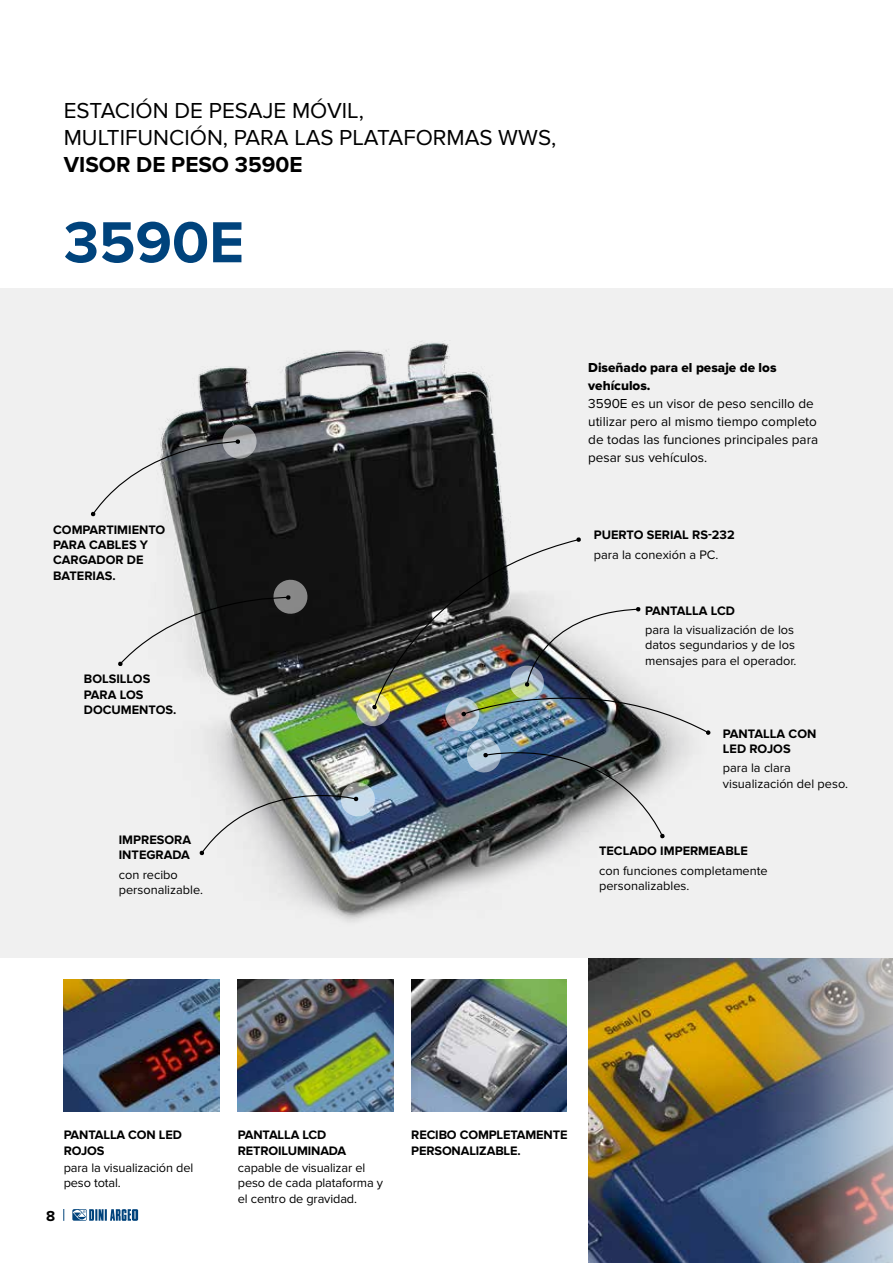
<style>
.page{position:relative;width:893px;height:1263px;background:#fff}
.page>*{position:absolute;margin:0;border:0;box-sizing:border-box;transform-origin:0 0}
.t1{font:700 60px "Proxima Nova";color:#00437c}
.t2{font:22.5px/27px "Proxima Nova";color:#000}
.t3{font:700 22.5px "Proxima Nova";color:#000}
.t4{font:700 15px "Proxima Nova";color:#000}
.t5{font:13.5px/18px "Proxima Nova";color:#000}
.t6{font:13.5px/18px "Proxima Nova Extrabld";color:#000}
.t7{font:12.75px/15.3px "Proxima Nova";color:#000}
.t8{font:700 12.75px/15.3px "Proxima Nova";color:#000}
</style>
<div class="page">
<svg style="left:63px;top:1209px;width:1px;height:12px"></svg>
<svg style="left:72px;top:1209px;width:66px;height:12px"></svg>
<div style="left:0;top:288px;width:893px;height:670px;background:#f0f0f0"></div>
<img style="left:411px;top:979px;width:156px;height:132px">
<img style="left:588px;top:958px;width:305px;height:305px">
<img style="left:165px;top:340px;width:387px;height:582px">
<img style="left:238px;top:979px;width:155px;height:132px">
<img style="left:64px;top:979px;width:155px;height:132px">
<svg style="left:91px;top:423px;width:167px;height:93px"></svg>
<img style="left:118px;top:537px;width:592px;height:318px">
<h2 class="t2" style="left:64px;top:98px;width:494px">ESTACIÓN DE PESAJE MÓVIL,<br>MULTIFUNCIÓN, PARA LAS PLATAFORMAS WWS,</h2>
<h2 class="t3" style="left:64px;top:152px;width:240px">VISOR DE PESO 3590E</h2>
<h1 class="t1" style="left:64px;top:208px;width:182px">3590E</h1>
<p class="t8" style="left:53px;top:522px;width:114px">COMPARTIMIENTO<br>PARA CABLES Y<br>CARGADOR DE<br>BATERIAS.</p>
<p class="t8" style="left:84px;top:672px;width:94px">BOLSILLOS<br>PARA LOS<br>DOCUMENTOS.</p>
<p class="t8" style="left:119px;top:832px;width:74px">IMPRESORA<br>INTEGRADA</p>
<p class="t7" style="left:119px;top:867px;width:86px">con recibo personalizable.</p>
<p class="t6" style="left:588px;top:359px;width:190px">Diseñado para el pesaje de los vehículos.</p>
<p class="t5" style="left:588px;top:395px;width:232px">3590E es un visor de peso sencillo de utilizar pero al mismo tiempo completo de todas las funciones principales para pesar sus vehículos.</p>
<p class="t8" style="left:594px;top:528px;width:142px">PUERTO SERIAL RS-232</p>
<p class="t7" style="left:594px;top:547px;width:126px">para la conexión a PC.</p>
<p class="t8" style="left:645px;top:603px;width:91px">PANTALLA LCD</p>
<p class="t7" style="left:645px;top:622px;width:153px">para la visualización de los datos segundarios y de los mensajes para el operador.</p>
<p class="t8" style="left:723px;top:726px;width:95px">PANTALLA CON<br>LED ROJOS</p>
<p class="t7" style="left:723px;top:761px;width:127px">para la clara visualización del peso.</p>
<p class="t8" style="left:599px;top:843px;width:150px">TECLADO IMPERMEABLE</p>
<p class="t7" style="left:599px;top:863px;width:170px">con funciones completamente personalizables.</p>
<p class="t4" style="left:46px;top:1207px;width:11px">8</p>
<p class="t8" style="left:64px;top:1128px;width:120px">PANTALLA CON LED<br>ROJOS</p>
<p class="t7" style="left:64px;top:1160px;width:131px">para la visualización del peso total.</p>
<p class="t8" style="left:238px;top:1128px;width:110px">PANTALLA LCD<br>RETROILUMINADA</p>
<p class="t7" style="left:238px;top:1160px;width:147px">capable de visualizar el peso de cada plataforma y el centro de gravidad.</p>
<p class="t8" style="left:411px;top:1128px;width:158px">RECIBO COMPLETAMENTE<br>PERSONALIZABLE.</p>
</div>
